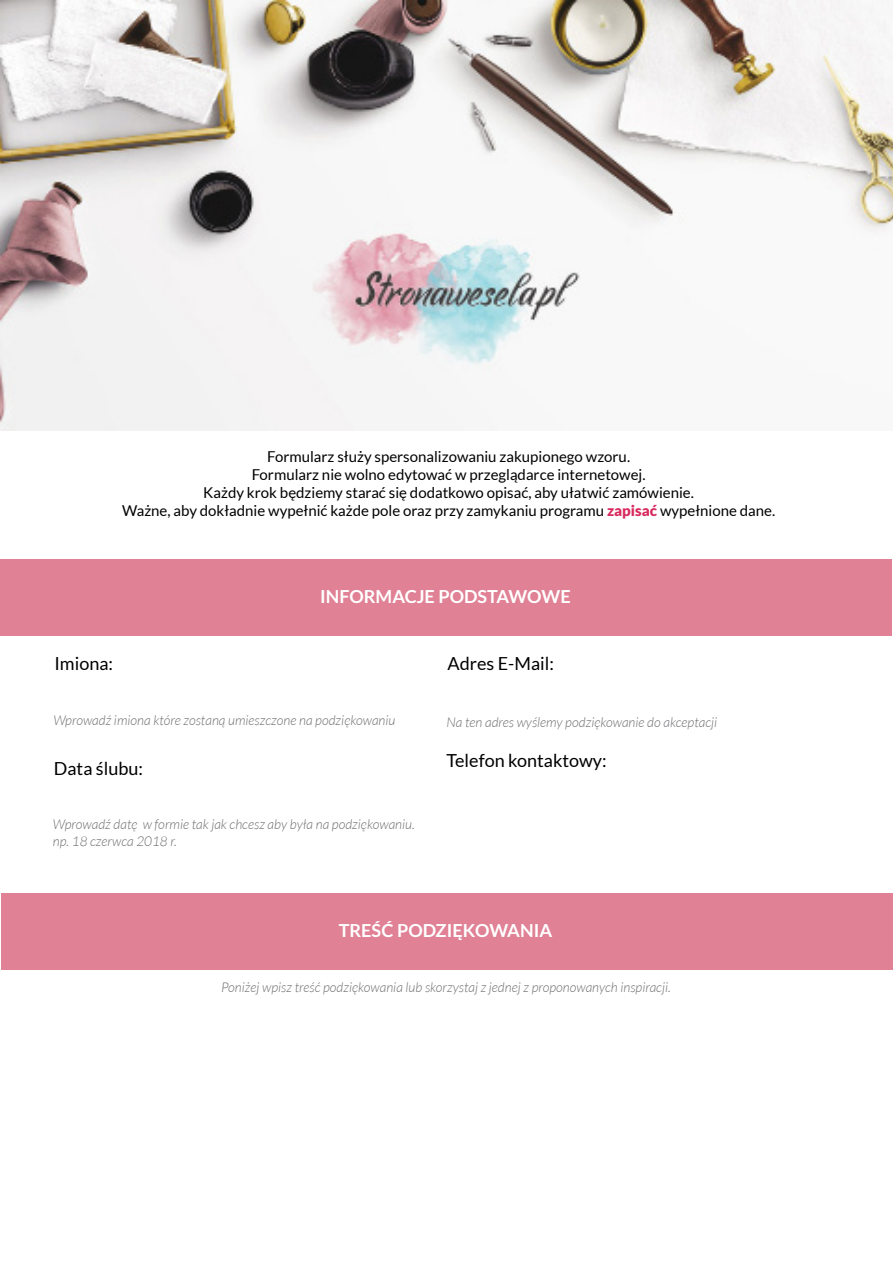
<style>
.page{position:relative;width:893px;height:1263px;background:#fff}
.page>*{position:absolute;margin:0;border:0;box-sizing:border-box;transform-origin:0 0}
.t1{font:18px "Lato";color:#000}
.t2{font:700 18px "Lato";color:#fff}
.t3{font:15px/18px "Lato";color:#000;text-align:center}
.t4{font:italic 300 13.5px/16.2px "Lato";color:#6d6e71}
.s1{font-weight:900;color:#d82b60}
</style>
<div class="page">
<div style="left:0;top:560px;width:892px;height:76px;background:#e08195"></div>
<img style="left:0;top:0;width:893px;height:431px">
<div style="left:2px;top:893px;width:891px;height:76px;background:#e08195"></div>
<p class="t3" style="left:122px;top:448px;width:655px">Formularz służy spersonalizowaniu zakupionego wzoru.<br>Formularz nie wolno edytować w przeglądarce internetowej.<br>Każdy krok będziemy starać się dodatkowo opisać, aby ułatwić zamówienie.<br>Ważne, aby dokładnie wypełnić każde pole oraz przy zamykaniu programu <span class="s1">zapisać</span> wypełnione dane.</p>
<p class="t1" style="left:54px;top:653px;width:60px">Imiona:</p>
<p class="t2" style="left:320px;top:586px;width:252px">INFORMACJE PODSTAWOWE</p>
<p class="t1" style="left:448px;top:653px;width:108px">Adres E-Mail:</p>
<p class="t4" style="left:53px;top:712px;width:344px">Wprowadź imiona które zostaną umieszczone na podziękowaniu</p>
<p class="t1" style="left:54px;top:758px;width:91px">Data ślubu:</p>
<p class="t4" style="left:53px;top:817px;width:363px">Wprowadź datę w formie tak jak chcesz aby była na podziękowaniu. np. 18 czerwca 2018 r.</p>
<p class="t4" style="left:447px;top:715px;width:272px">Na ten adres wyślemy podziękowanie do akceptacji</p>
<p class="t1" style="left:446px;top:751px;width:162px">Telefon kontaktowy:</p>
<p class="t2" style="left:339px;top:920px;width:215px">TREŚĆ PODZIĘKOWANIA</p>
<p class="t4" style="left:221px;top:979px;width:451px">Poniżej wpisz treść podziękowania lub skorzystaj z jednej z proponowanych inspiracji.</p>
</div>
